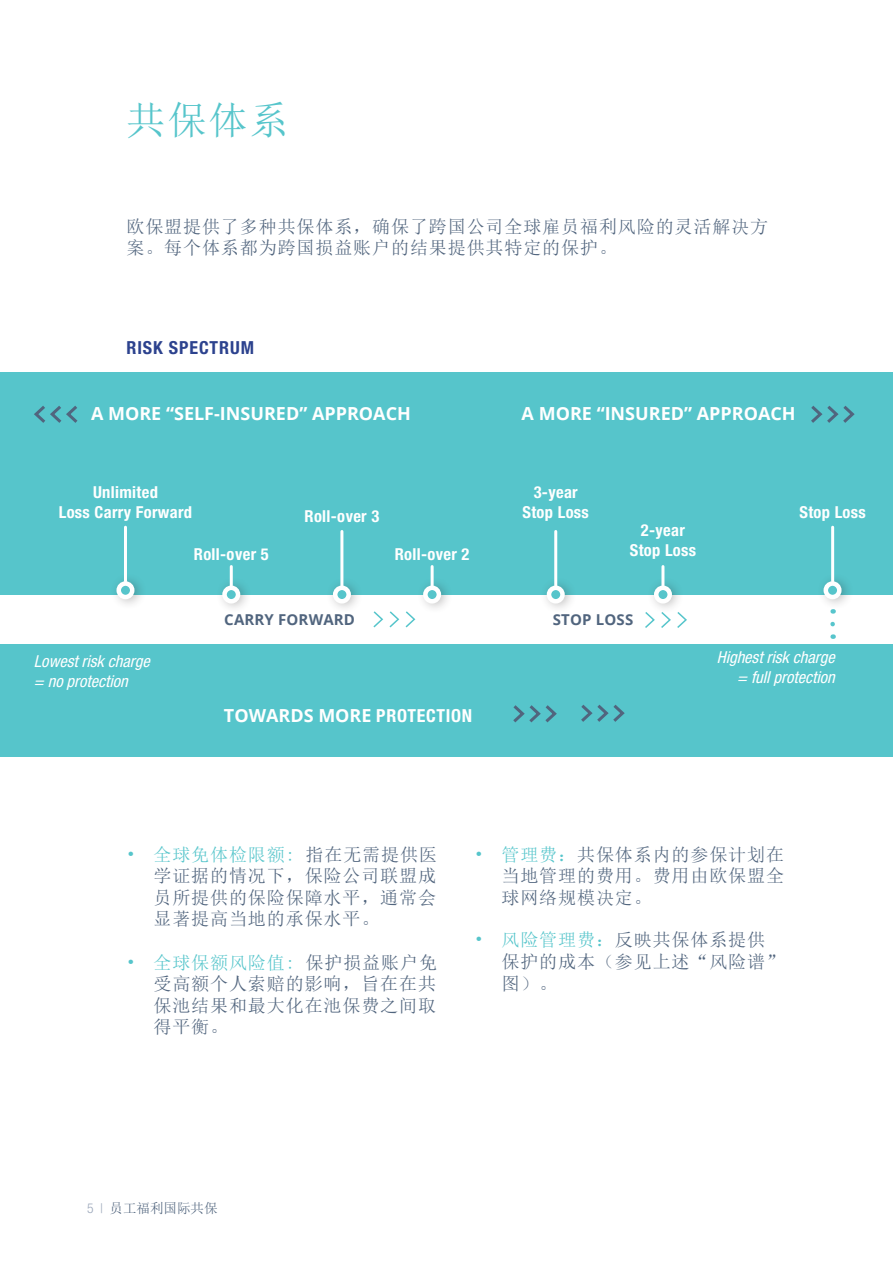
<style>
.page{position:relative;width:893px;height:1263px;background:#fff}
.page>*{position:absolute;margin:0;border:0;box-sizing:border-box;transform-origin:0 0}
.t1{font:39px "Sim Sun";color:#56c5cb}
.t2{font:18px/21.6px "Sim Sun";letter-spacing:.05em;color:#51657e;text-align:justify}
.t3{font:700 18px "Open Sans";color:#fff}
.t4{font:700 condensed 18px "Helvetica Neue LT Pro";letter-spacing:.05em;color:#2c428e}
.t5{font:700 condensed 16.5px/19.8px "Helvetica Neue LT Pro";letter-spacing:.02em;color:#fff;text-align:center}
.t6{font:italic condensed 16.5px "Helvetica Neue LT Pro";color:#fff}
.Page_Section_Title_-_Black{font:700 15px "Open Sans";letter-spacing:.01em;color:#51657e}
.t7{font:13.5px "Sim Sun";color:#51657e}
.s1{font-family:"Helvetica Neue LT Pro";font-stretch:condensed}
.s2{color:#56c5cb}
.s3{font-family:"Helvetica Neue LT Pro";font-weight:300;font-stretch:condensed;color:#99a5b9}
</style>
<div class="page">
<div style="left:0;top:372px;width:893px;height:385px;background:#56c5cb"></div>
<svg style="left:811px;top:405px;width:44px;height:18px"></svg>
<svg style="left:34px;top:406px;width:44px;height:17px"></svg>
<svg style="left:581px;top:704px;width:44px;height:18px"></svg>
<svg style="left:513px;top:705px;width:44px;height:18px"></svg>
<div style="left:0;top:596px;width:893px;height:48px;background:#fff"></div>
<svg style="left:373px;top:611px;width:43px;height:17px"></svg>
<svg style="left:645px;top:612px;width:42px;height:16px"></svg>
<div style="left:110px;top:573px;width:37px;height:37px;background:#231f20;opacity:.3"></div>
<svg style="left:119px;top:583px;width:13px;height:14px"></svg>
<div style="left:116px;top:581px;width:18px;height:18px;border:4px solid #fff;border-radius:50%"></div>
<hr style="left:124px;top:527px;width:3px;height:54px;background:#fff">
<div style="left:215px;top:577px;width:38px;height:37px;background:#231f20;opacity:.3"></div>
<svg style="left:225px;top:588px;width:13px;height:13px"></svg>
<div style="left:222px;top:585px;width:18px;height:18px;border:4px solid #fff;border-radius:50%"></div>
<hr style="left:230px;top:566px;width:3px;height:19px;background:#fff">
<div style="left:326px;top:577px;width:37px;height:37px;background:#231f20;opacity:.3"></div>
<svg style="left:335px;top:588px;width:14px;height:13px"></svg>
<div style="left:333px;top:585px;width:18px;height:18px;border:4px solid #fff;border-radius:50%"></div>
<hr style="left:340px;top:531px;width:3px;height:54px;background:#fff">
<div style="left:416px;top:577px;width:37px;height:37px;background:#231f20;opacity:.3"></div>
<svg style="left:425px;top:588px;width:14px;height:13px"></svg>
<div style="left:423px;top:585px;width:18px;height:18px;border:4px solid #fff;border-radius:50%"></div>
<hr style="left:431px;top:566px;width:3px;height:19px;background:#fff">
<div style="left:540px;top:577px;width:37px;height:37px;background:#231f20;opacity:.3"></div>
<svg style="left:549px;top:588px;width:13px;height:13px"></svg>
<div style="left:547px;top:585px;width:18px;height:18px;border:4px solid #fff;border-radius:50%"></div>
<hr style="left:554px;top:531px;width:3px;height:54px;background:#fff">
<div style="left:647px;top:577px;width:37px;height:37px;background:#231f20;opacity:.3"></div>
<svg style="left:656px;top:588px;width:14px;height:13px"></svg>
<div style="left:654px;top:585px;width:18px;height:18px;border:4px solid #fff;border-radius:50%"></div>
<hr style="left:661px;top:566px;width:3px;height:19px;background:#fff">
<div style="left:817px;top:573px;width:37px;height:37px;background:#231f20;opacity:.3"></div>
<svg style="left:826px;top:583px;width:13px;height:14px"></svg>
<div style="left:823px;top:581px;width:18px;height:18px;border:4px solid #fff;border-radius:50%"></div>
<hr style="left:831px;top:527px;width:3px;height:54px;background:#fff">
<svg style="left:828px;top:594px;width:9px;height:45px"></svg>
<p class="t1" style="left:126px;top:101px;width:163px">共保体系</p>
<p class="t2" style="left:126px;top:215px;width:643px">欧保盟提供了多种共保体系，确保了跨国公司全球雇员福利风险的灵活解决方案。每个体系都为跨国损益账户的结果提供其特定的保护。</p>
<p class="t4" style="left:126px;top:337px;width:129px">RISK SPECTRUM</p>
<p class="t3" style="left:91px;top:400px;width:321px">A MORE “SELF-INSURED” APPROACH</p>
<p class="t3" style="left:522px;top:400px;width:276px">A MORE “INSURED” APPROACH</p>
<p class="t5" style="left:59px;top:482px;width:135px">Unlimited<br>Loss Carry Forward</p>
<p class="t5" style="left:194px;top:544px;width:76px">Roll-over 5</p>
<p class="t5" style="left:304px;top:506px;width:76px">Roll-over 3</p>
<p class="t5" style="left:395px;top:544px;width:76px">Roll-over 2</p>
<p class="t5" style="left:522px;top:482px;width:68px">3-year<br>Stop Loss</p>
<p class="t5" style="left:630px;top:520px;width:68px">2-year<br>Stop Loss</p>
<p class="t6" style="left:34px;top:652px;width:122px">Lowestriskcharge</p>
<p class="t6" style="left:34px;top:671px;width:100px">= noprotection</p>
<p class="Page_Section_Title_-_Black" style="left:224px;top:609px;width:132px">CARRY FORWARD</p>
<p class="Page_Section_Title_-_Black" style="left:553px;top:609px;width:82px">STOP LOSS</p>
<p class="t3" style="left:224px;top:702px;width:250px">TOWARDS MORE <span class="s1">PROTECTION</span></p>
<p class="t5" style="left:799px;top:502px;width:68px">Stop Loss</p>
<p class="t6" style="left:717px;top:648px;width:124px">Highestriskcharge</p>
<p class="t6" style="left:737px;top:667px;width:103px">= fullprotection</p>
<p class="t2" style="left:153px;top:843px;width:285px;text-indent:-27px"><span class="s2">• 全球免体检限额:</span> 指在无需提供医学证据的情况下，保险公司联盟成员所提供的保险保障水平，通常会显著提高当地的承保水平。</p>
<p class="t2" style="left:153px;top:951px;width:285px;text-indent:-27px"><span class="s2">• 全球保额风险值:</span> 保护损益账户免受高额个人索赔的影响，旨在在共保池结果和最大化在池保费之间取得平衡。</p>
<p class="t2" style="left:501px;top:843px;width:284px;text-indent:-27px"><span class="s2">• 管理费：</span>共保体系内的参保计划在当地管理的费用。费用由欧保盟全球网络规模决定。</p>
<p class="t2" style="left:501px;top:929px;width:284px;text-align:left;text-indent:-27px"><span class="s2">• 风险管理费：</span>反映共保体系提供保护的成本（参见上述“风险谱”图）。</p>
<p class="t7" style="left:87px;top:1201px;width:132px"><span class="s3">5 |</span> 员工福利国际共保</p>
</div>
